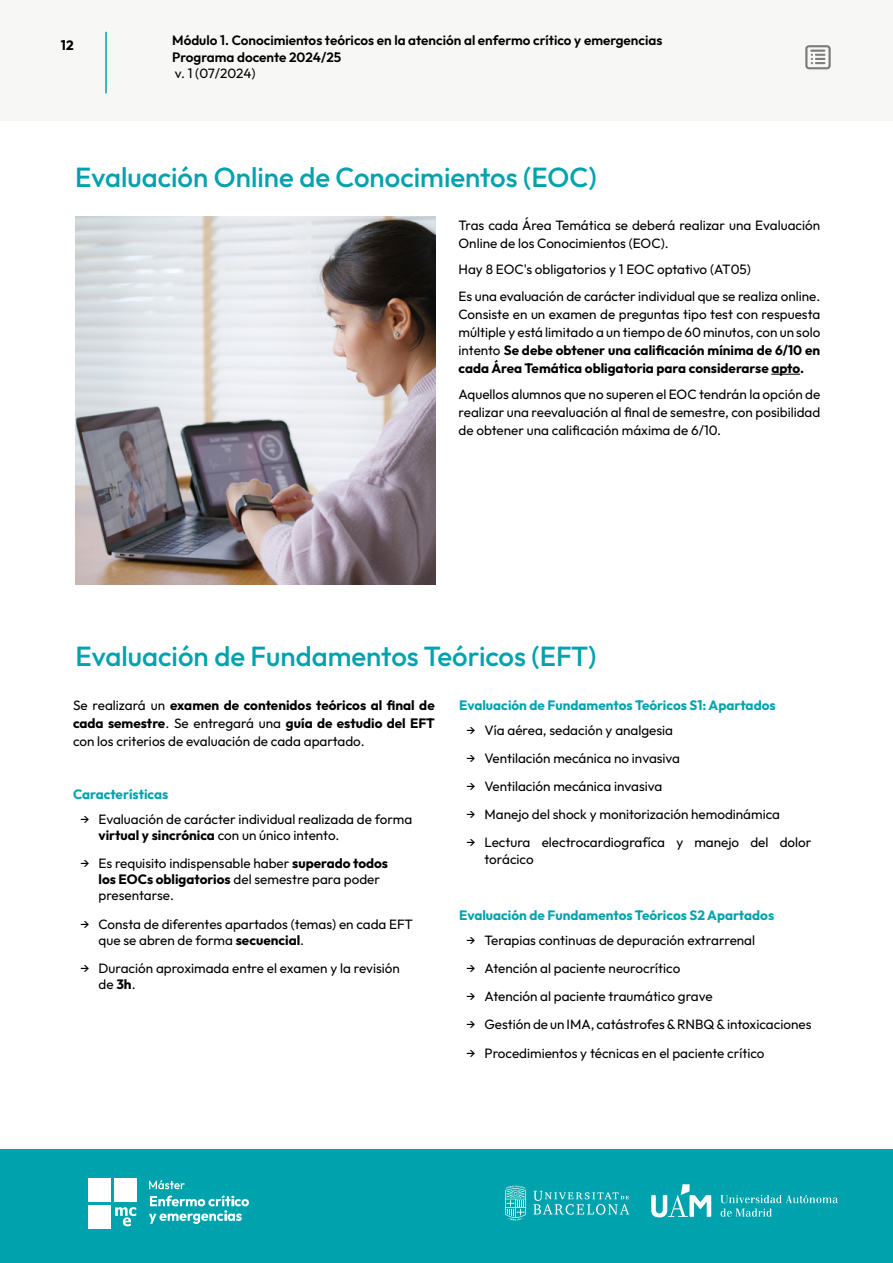
<style>
.page{position:relative;width:893px;height:1263px;background:#fff}
.page>*{position:absolute;margin:0;border:0;box-sizing:border-box;transform-origin:0 0}
.t1{font:500 27.6px "Outfit";color:#00a3ad}
.t2{font:13.5px/18px "Outfit";color:#000}
.t3{font:700 13.5px "Outfit";color:#00a3ad}
.t4{font:600 13.5px/16.2px "Outfit";color:#000}
.t5{font:700 13.5px "Outfit";color:#000}
.s1{font-weight:700}
</style>
<div class="page">
<div style="left:0;top:1150px;width:893px;height:113px;background:#00a3ad"></div>
<div style="left:0;top:0;width:893px;height:121px;background:#f7f7f5"></div>
<svg style="left:115px;top:1207px;width:21px;height:19px"></svg>
<div style="left:89px;top:1178px;width:22px;height:24px;background:#fff"></div>
<div style="left:89px;top:1205px;width:22px;height:23px;background:#fff"></div>
<div style="left:114px;top:1178px;width:23px;height:24px;background:#fff"></div>
<svg style="left:149px;top:1180px;width:36px;height:9px"></svg>
<svg style="left:149px;top:1195px;width:100px;height:29px"></svg>
<hr style="left:105px;top:32px;width:2px;height:61px;background:#00a3ad">
<svg style="left:533px;top:1191px;width:96px;height:24px"></svg>
<svg style="left:505px;top:1186px;width:22px;height:34px"></svg>
<svg style="left:651px;top:1184px;width:60px;height:33px"></svg>
<svg style="left:720px;top:1195px;width:118px;height:22px"></svg>
<svg style="left:805px;top:45px;width:26px;height:24px"></svg>
<svg style="left:771px;top:374px;width:29px;height:1px"></svg>
<img style="left:76px;top:216px;width:359px;height:369px">
<p class="t5" style="left:61px;top:36px;width:14px">12</p>
<p class="t4" style="left:172px;top:33px;width:492px">Módulo 1. Conocimientos teóricos en la atención al enfermo crítico y emergencias<br>Programa docente 2024/25</p>
<p class="t2" style="left:175px;top:64px;width:82px">v. 1 (07/2024)</p>
<h1 class="t1" style="left:75px;top:159px;width:523px">Evaluación Online de Conocimientos (EOC)</h1>
<p class="t2" style="left:459px;top:216px;width:363px">Tras cada Área Temática se deberá realizar una Evaluación<br>Online de los Conocimientos (EOC).</p>
<p class="t2" style="left:459px;top:257px;width:363px;line-height:26.5px">Hay 8 EOC's obligatorios y 1 EOC optativo (AT05)<br>Es una evaluación de carácter individual que se realiza online.</p>
<p class="t2" style="left:459px;top:305px;width:363px;text-align:justify">Consiste en un examen de preguntas tipo test con respuesta múltiple y está limitado a un tiempo de 60 minutos, con un solo intento <span class="s1">Se debe obtener una calificación mínima de 6/10 en cada Área Temática obligatoria para considerarse apto.</span></p>
<p class="t2" style="left:459px;top:386px;width:363px;text-align:justify">Aquellos alumnos que no superen el EOC tendrán la opción de realizar una reevaluación al final de semestre, con posibilidad de obtener una calificación máxima de 6/10.</p>
<h1 class="t1" style="left:76px;top:638px;width:522px">Evaluación de Fundamentos Teóricos (EFT)</h1>
<p class="t3" style="left:459px;top:696px;width:318px">Evaluación de Fundamentos Teóricos S1: Apartados</p>
<p class="t2" style="left:467px;top:721px;width:208px">→ Vía aérea, sedación y analgesia</p>
<p class="t2" style="left:467px;top:749px;width:215px">→ Ventilación mecánica no invasiva</p>
<p class="t2" style="left:467px;top:777px;width:197px">→ Ventilación mecánica invasiva</p>
<p class="t2" style="left:467px;top:806px;width:315px">→ Manejo del shock y monitorización hemodinámica</p>
<p class="t2" style="left:485px;top:835px;width:328px;line-height:16.2px;text-indent:-18px">→ Lectura electrocardiografíca y manejo del dolor torácico</p>
<p class="t2" style="left:73px;top:696px;width:363px;text-align:justify">Se realizará un <span class="s1">examen de contenidos teóricos al final de cada semestre</span>. Se entregará una <span class="s1">guía de estudio del EFT </span>con los criterios de evaluación de cada apartado.</p>
<p class="t3" style="left:73px;top:785px;width:97px">Características</p>
<p class="t2" style="left:98px;top:811px;width:315px;line-height:16.2px;text-indent:-18px">→ Evaluación de carácter individual realizada de forma <span class="s1">virtual y sincrónica</span> con un único intento.</p>
<p class="t2" style="left:98px;top:855px;width:291px;line-height:16.2px;text-indent:-18px">→ Es requisito indispensable haber <span class="s1">superado todos los EOCs obligatorios</span> del semestre para poder presentarse.</p>
<p class="t2" style="left:98px;top:916px;width:316px;line-height:16.2px;text-indent:-18px">→ Consta de diferentes apartados (temas) en cada EFT que se abren de forma <span class="s1">secuencial</span>.</p>
<p class="t2" style="left:98px;top:960px;width:303px;line-height:16.2px;text-indent:-18px">→ Duración aproximada entre el examen y la revisión de <span class="s1">3h</span>.</p>
<p class="t3" style="left:459px;top:906px;width:317px">Evaluación de Fundamentos Teóricos S2 Apartados</p>
<p class="t2" style="left:467px;top:931px;width:290px">→ Terapias continuas de depuración extrarrenal</p>
<p class="t2" style="left:467px;top:959px;width:215px">→ Atención al paciente neurocrítico</p>
<p class="t2" style="left:467px;top:988px;width:248px">→ Atención al paciente traumático grave</p>
<p class="t2" style="left:467px;top:1016px;width:346px">→ Gestión de un IMA, catástrofes &amp; RNBQ &amp; intoxicaciones</p>
<p class="t2" style="left:467px;top:1044px;width:299px">→ Procedimientos y técnicas en el paciente crítico</p>
</div>
